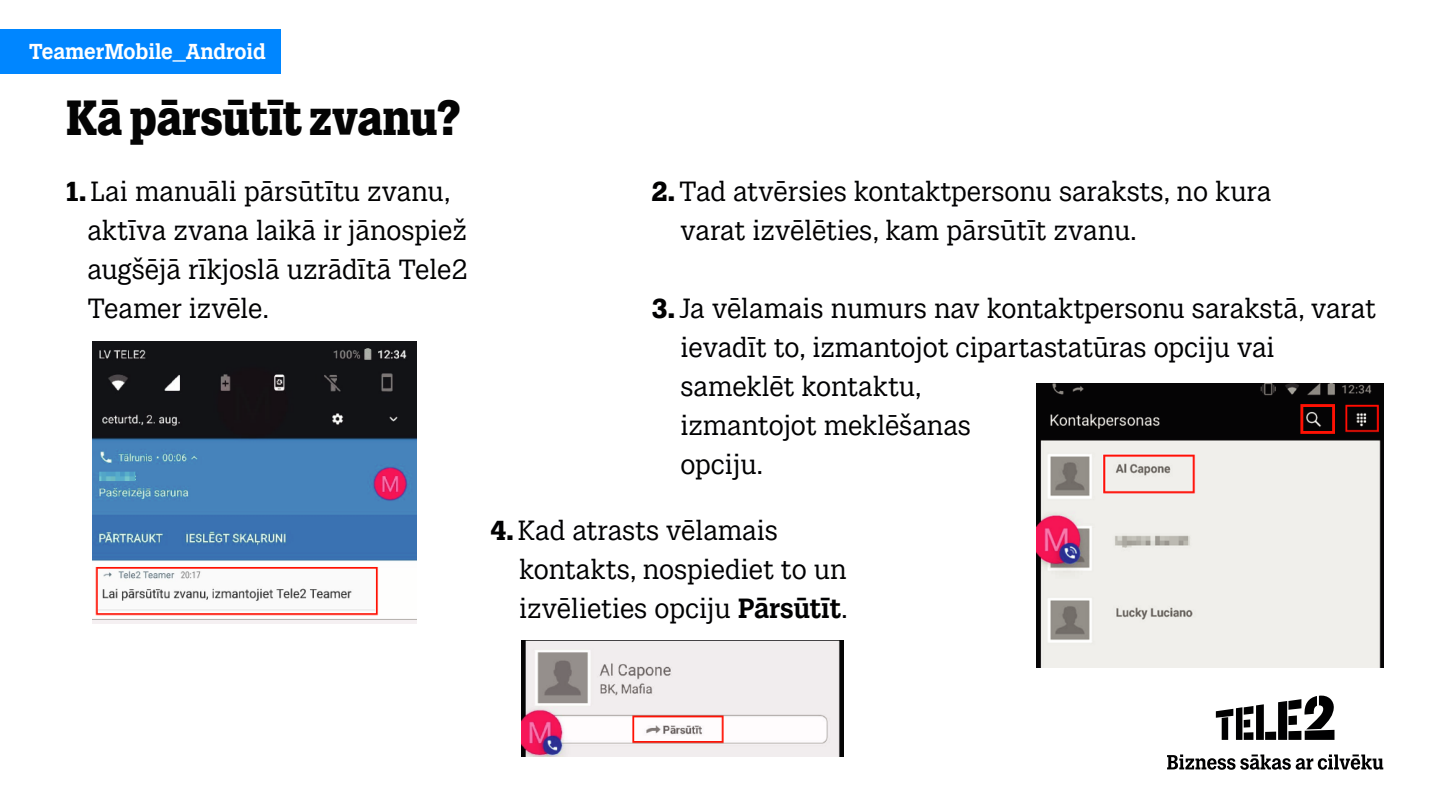
<style>
.page{position:relative;width:1440px;height:810px;background:#fff}
.page>*{position:absolute;margin:0;border:0;box-sizing:border-box;transform-origin:0 0}
.t1{font:900 48px "Tele 2 Slab Display";color:#040404}
.t2{font:27px/39px "Tele 2 Slab Text";color:#010102}
.t3{font:700 21px "Tele 2 Slab Text";letter-spacing:-.005em;color:#fff}
.s1{font-family:"Tele 2 Slab Display";font-weight:900}
.s2{font-weight:700}
</style>
<div class="page">
<div style="left:0;top:29px;width:281px;height:45px;background:#0086ff"></div>
<svg style="left:1216px;top:695px;width:119px;height:45px"></svg>
<svg style="left:1167px;top:755px;width:216px;height:15px"></svg>
<img style="left:93px;top:342px;width:324px;height:282px">
<img style="left:521px;top:641px;width:323px;height:115px">
<img style="left:1037px;top:384px;width:346px;height:283px">
<img style="left:99px;top:570px;width:276px;height:42px">
<p class="t3" style="left:29px;top:39px;width:239px">TeamerMobile_Android</p>
<h1 class="t1" style="left:66px;top:89px;width:396px">Kā pārsūtīt zvanu?</h1>
<p class="t2" style="left:87px;top:172px;width:382px;text-indent:-21px"><span class="s1">1.</span> Lai manuāli pārsūtītu zvanu, aktīva zvana laikā ir jānospiež augšējā rīkjoslā uzrādītā Tele2<br>Teamer izvēle.</p>
<p class="t2" style="left:680px;top:172px;width:593px;text-indent:-28px"><span class="s1">2.</span> Tad atvērsies kontaktpersonu saraksts, no kura varat izvēlēties, kam pārsūtīt zvanu.</p>
<p class="t2" style="left:680px;top:289px;width:697px;text-indent:-29px"><span class="s1">3.</span> Ja vēlamais numurs nav kontaktpersonu sarakstā, varat ievadīt to, izmantojot cipartastatūras opciju vai sameklēt kontaktu,<br>izmantojot meklēšanas<br>opciju.</p>
<p class="t2" style="left:519px;top:511px;width:330px;text-indent:-29px"><span class="s1">4.</span> Kad atrasts vēlamais kontakts, nospiediet to un izvēlieties opciju <span class="s2">Pārsūtīt</span>.</p>
</div>
